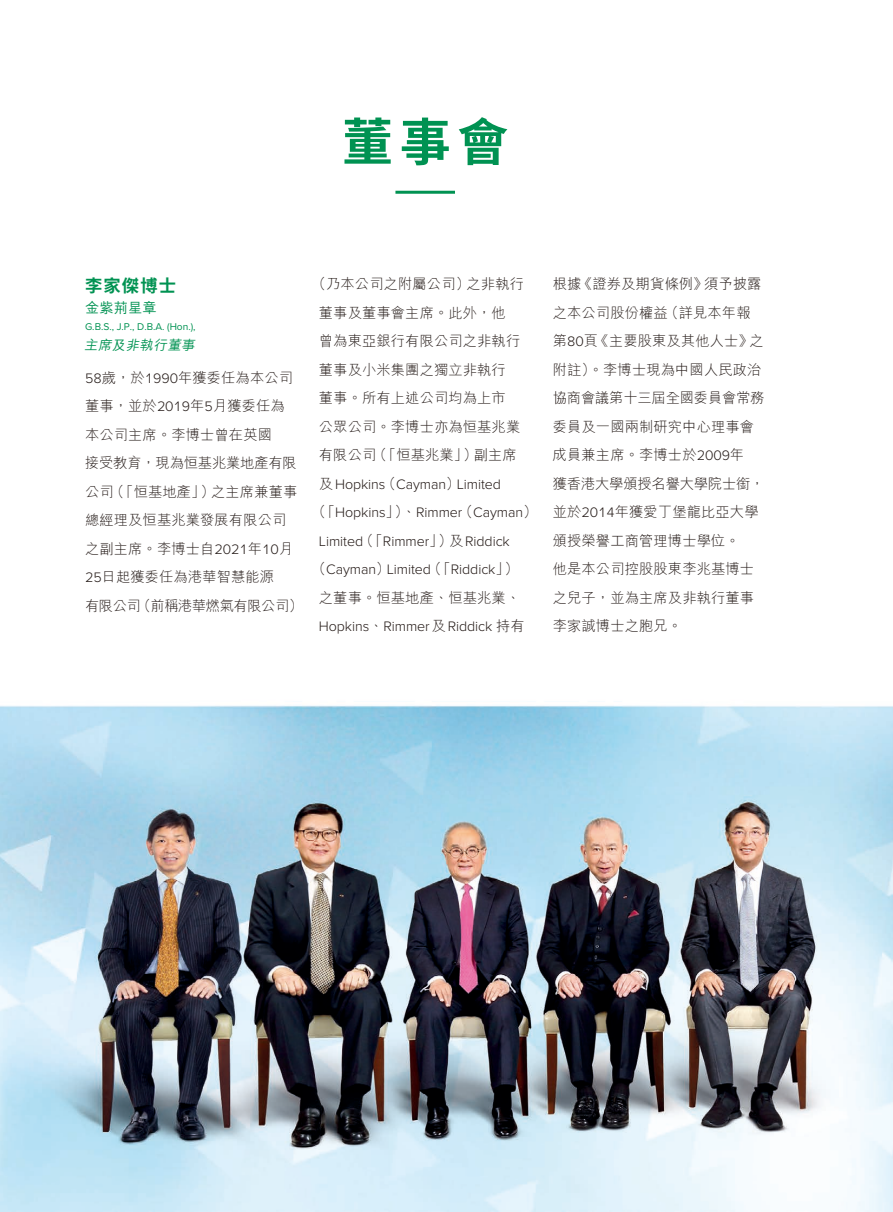
<style>
.page{position:relative;width:893px;height:1212px;background:#fff}
.page>*{position:absolute;margin:0;border:0;box-sizing:border-box;transform-origin:0 0}
.t1{font:700 51px "Noto Sans HK";color:#009252}
.t2{font:700 17.25px "Noto Sans HK";letter-spacing:.07em;color:#009252}
.t3{font:300 14.25px/28.5px "M Hei HK";letter-spacing:.01em;color:#231916}
.t4{font:300 14.25px "Proxima Nova";letter-spacing:-.005em;color:#231916}
.t5{font:500 14.25px "M Hei HK";letter-spacing:.01em;color:#009252}
.t6{font:italic 500 13.5px "M Hei HK";color:#009252}
.t7{font:10.2px "Proxima Nova";color:#009252}
.s1{font-family:"Proxima Nova"}
.s2{font-family:"M Hei HK"}
</style>
<div class="page">
<img style="left:0;top:190px;width:893px;height:1022px">
<hr style="left:395px;top:191px;width:60px;height:3px;background:#009252">
<h1 class="t1" style="left:342px;top:113px;width:168px">董事會</h1>
<p class="t2" style="left:85px;top:276px;width:93px">李家傑博士</p>
<p class="t5" style="left:85px;top:298px;width:73px">金紫荊星章</p>
<p class="t7" style="left:85px;top:319px;width:112px">G.B.S., J.P., D.B.A. (Hon.),</p>
<p class="t6" style="left:84px;top:335px;width:115px">主席及非執行董事</p>
<p class="t3" style="left:85px;top:363px;width:220px"><span class="s1">58</span>歲，於<span class="s1">1990</span>年獲委任為本公司董事，並於<span class="s1">2019</span>年<span class="s1">5</span>月獲委任為<br>本公司主席。李博士曾在英國<br>接受教育，現為恒基兆業地產有限公司（「恒基地產」）之主席兼董事總經理及恒基兆業發展有限公司之副主席。李博士自<span class="s1">2021</span>年<span class="s1">10</span>月<br><span class="s1">25</span>日起獲委任為港華智慧能源<br>有限公司（前稱港華燃氣有限公司）</p>
<p class="t3" style="left:319px;top:269px;width:207px;text-indent:-7px">（乃本公司之附屬公司）之非執行董事及董事會主席。此外，他<br>曾為東亞銀行有限公司之非執行董事及小米集團之獨立非執行<br>董事。所有上述公司均為上市<br>公眾公司。李博士亦為恒基兆業有限公司（「恒基兆業」）副主席</p>
<p class="t4" style="left:319px;top:473px;width:184px"><span class="s2">及</span>Hopkins<span class="s2">（</span>Cayman<span class="s2">）</span>Limited</p>
<p class="t4" style="left:312px;top:502px;width:227px"><span class="s2">（「</span>Hopkins<span class="s2">」）、</span>Rimmer<span class="s2">（</span>Cayman<span class="s2">）</span></p>
<p class="t4" style="left:319px;top:530px;width:192px">Limited<span class="s2">（「</span>Rimmer<span class="s2">」）及</span>Riddick</p>
<p class="t4" style="left:312px;top:559px;width:208px"><span class="s2">（</span>Cayman<span class="s2">）</span>Limited<span class="s2">（「</span>Riddick<span class="s2">」）</span></p>
<p class="t3" style="left:319px;top:583px;width:203px">之董事。恒基地產、恒基兆業、</p>
<p class="t4" style="left:319px;top:616px;width:207px">Hopkins<span class="s2">、</span>Rimmer<span class="s2">及</span>Riddick <span class="s2">持有</span></p>
<p class="t3" style="left:553px;top:269px;width:213px">根據《證券及期貨條例》須予披露之本公司股份權益（詳見本年報第<span class="s1">80</span>頁《主要股東及其他人士》之附註）。李博士現為中國人民政治協商會議第十三屆全國委員會常務委員及一國兩制研究中心理事會成員兼主席。李博士於<span class="s1">2009</span>年<br>獲香港大學頒授名譽大學院士銜，並於<span class="s1">2014</span>年獲愛丁堡龍比亞大學頒授榮譽工商管理博士學位。<br>他是本公司控股股東李兆基博士之兒子，並為主席及非執行董事李家誠博士之胞兄。</p>
</div>
